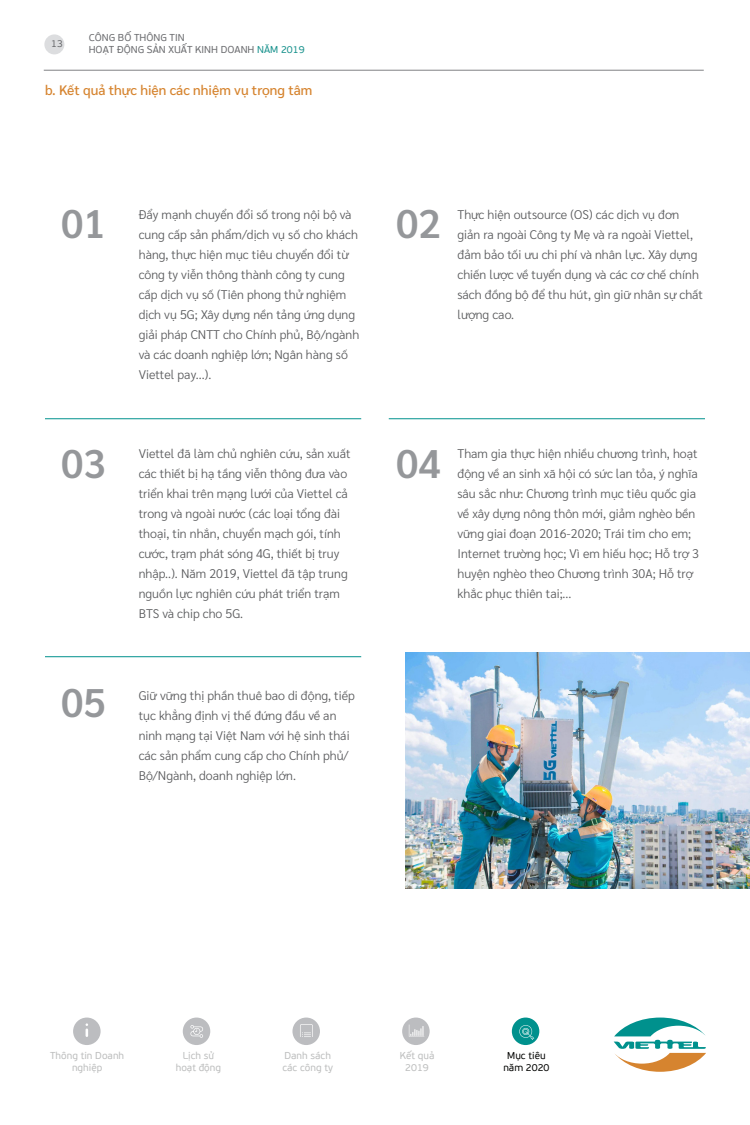
<style>
.page{position:relative;width:750px;height:1125px;background:#fff}
.page>*{position:absolute;margin:0;border:0;box-sizing:border-box;transform-origin:0 0}
.t1{font:600 39.88px "Sarabun";color:#95979a}
.t2{font:500 13.75px "Sarabun";color:#d6842f}
.t3{font:300 12.5px/20px "Sarabun";color:#57585a}
.t4{font:10px/12.5px "FS PF Beau Sans Pro";color:#bdbebe;text-align:center}
.t5{font:10px/12px "FS PF Beau Sans Pro";color:#6c6d70}
.t6{font:10px "FS PF Beau Sans Pro";color:#040503}
.s1{color:#19928d}
</style>
<div class="page">
<hr style="left:45px;top:418px;width:316px;height:1px;background:#00918d">
<hr style="left:45px;top:656px;width:316px;height:1px;background:#00918d">
<hr style="left:389px;top:418px;width:316px;height:1px;background:#00918d">
<img style="left:405px;top:652px;width:345px;height:237px">
<div style="left:44px;top:34px;width:20px;height:20px;background:#dcdddf;border-radius:50%"></div>
<hr style="left:44px;top:70px;width:660px;height:1px;background:#808285">
<div style="left:73px;top:1018px;width:28px;height:27px;background:#bcbdc0;border-radius:50%"></div>
<svg style="left:86px;top:1023px;width:2px;height:13px"></svg>
<div style="left:292px;top:1018px;width:28px;height:27px;background:#bcbdc0;border-radius:50%"></div>
<svg style="left:300px;top:1024px;width:13px;height:13px"></svg>
<div style="left:402px;top:1018px;width:28px;height:27px;background:#bcbdc0;border-radius:50%"></div>
<svg style="left:409px;top:1025px;width:15px;height:12px"></svg>
<svg style="left:614px;top:1018px;width:92px;height:54px"></svg>
<div style="left:183px;top:1018px;width:27px;height:27px;background:#bcbdc0;border-radius:50%"></div>
<svg style="left:190px;top:1025px;width:13px;height:13px"></svg>
<div style="left:512px;top:1018px;width:27px;height:27px;background:#00918d;border-radius:50%"></div>
<svg style="left:519px;top:1025px;width:15px;height:15px"></svg>
<p class="t5" style="left:51px;top:37px;width:13px">13</p>
<p class="t5" style="left:89px;top:31px;width:217px">CÔNG BỐ THÔNG TIN<br>HOẠT ĐỘNG SẢN XUẤT KINH DOANH <span class="s1">NĂM 2019</span></p>
<p class="t2" style="left:45px;top:82px;width:269px">b. Kết quả thực hiện các nhiệm vụ trọng tâm</p>
<p class="t1" style="left:61px;top:201px;width:46px">01</p>
<p class="t3" style="left:139px;top:204px;width:222px">Đẩy mạnh chuyển đổi số trong nội bộ và cung cấp sản phẩm/dịch vụ số cho khách hàng, thực hiện mục tiêu chuyển đổi từ công ty viễn thông thành công ty cung cấp dịch vụ số (Tiên phong thử nghiệm dịch vụ 5G; Xây dựng nền tảng ứng dụng giải pháp CNTT cho Chính phủ, Bộ/ngành và các doanh nghiệp lớn; Ngân hàng số Viettel pay...).</p>
<p class="t3" style="left:458px;top:204px;width:247px">Thực hiện outsource (OS) các dịch vụ đơn giản ra ngoài Công ty Mẹ và ra ngoài Viettel, đảm bảo tối ưu chi phí và nhân lực. Xây dựng chiến lược về tuyển dụng và các cơ chế chính sách đồng bộ để thu hút, gìn giữ nhân sự chất lượng cao.</p>
<p class="t1" style="left:396px;top:201px;width:46px">02</p>
<p class="t1" style="left:61px;top:440px;width:46px">03</p>
<p class="t3" style="left:139px;top:444px;width:213px">Viettel đã làm chủ nghiên cứu, sản xuất các thiết bị hạ tầng viễn thông đưa vào triển khai trên mạng lưới của Viettel cả trong và ngoài nước (các loại tổng đài thoại, tin nhắn, chuyển mạch gói, tính cước, trạm phát sóng 4G, thiết bị truy nhập..). Năm 2019, Viettel đã tập trung nguồn lực nghiên cứu phát triển trạm BTS và chip cho 5G.</p>
<p class="t1" style="left:396px;top:440px;width:46px">04</p>
<p class="t3" style="left:458px;top:444px;width:243px">Tham gia thực hiện nhiều chương trình, hoạt động về an sinh xã hội có sức lan tỏa, ý nghĩa sâu sắc như: Chương trình mục tiêu quốc gia về xây dựng nông thôn mới, giảm nghèo bền vững giai đoạn 2016-2020; Trái tim cho em; Internet trường học; Vì em hiếu học; Hỗ trợ 3 huyện nghèo theo Chương trình 30A; Hỗ trợ khắc phục thiên tai;...</p>
<p class="t1" style="left:61px;top:680px;width:46px">05</p>
<p class="t3" style="left:139px;top:686px;width:218px">Giữ vững thị phần thuê bao di động, tiếp tục khẳng định vị thế đứng đầu về an ninh mạng tại Việt Nam với hệ sinh thái các sản phẩm cung cấp cho Chính phủ/ Bộ/Ngành, doanh nghiệp lớn.</p>
<p class="t4" style="left:50px;top:1049px;width:76px">Thông tin Doanh nghiệp</p>
<p class="t4" style="left:176px;top:1049px;width:47px">Lịch sử hoạt động</p>
<p class="t4" style="left:282px;top:1049px;width:52px;text-align:left">Danh sách các công ty</p>
<p class="t4" style="left:400px;top:1049px;width:36px">Kết quả<br>2019</p>
<p class="t6" style="left:507px;top:1048px;width:40px">Mục tiêu</p>
<p class="t6" style="left:503px;top:1061px;width:48px">năm 2020</p>
</div>
